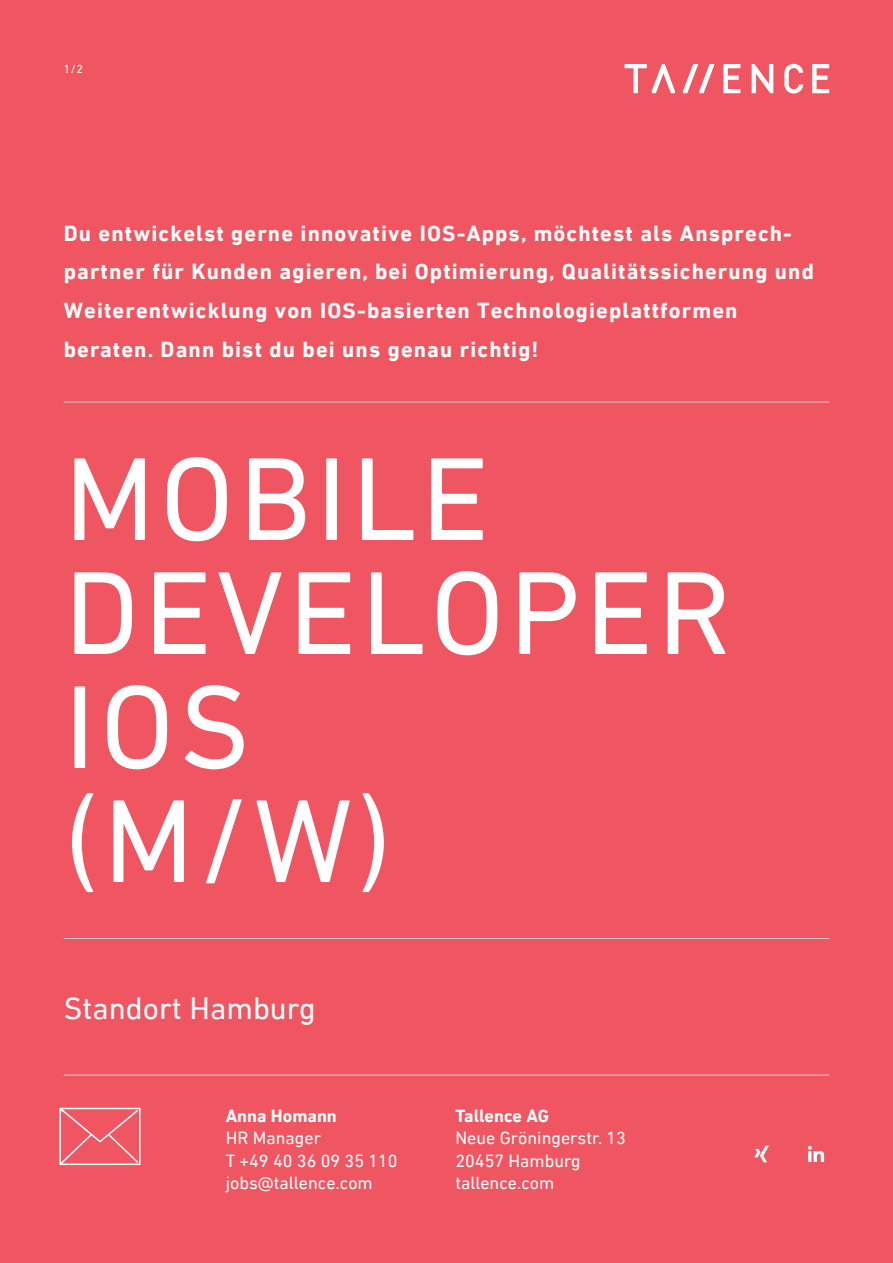
<style>
.page{position:relative;width:893px;height:1263px;background:#f05661}
.page>*{position:absolute;margin:0;border:0;box-sizing:border-box;transform-origin:0 0}
.t1{font:120px/114px "DIN Next LT Pro";letter-spacing:.04em;color:#fff}
.t2{font:31.5px "DIN Next LT Pro";color:#fff}
.t3{font:700 22.35px/38.5px "DIN Next LT Pro";letter-spacing:.05em;color:#fff}
.t4{font:18px/22.5px "DIN Next LT Pro";color:#fff}
.t5{font:700 18px "DIN Next LT Pro";color:#fff}
.t6{font:12px "DIN Next LT Pro";color:#fff}
</style>
<div class="page">
<svg style="left:625px;top:64px;width:204px;height:30px"></svg>
<hr style="left:64px;top:402px;width:765px;height:1px;background:#cdd1d0">
<hr style="left:64px;top:1075px;width:765px;height:1px;background:#cdd1d0">
<hr style="left:64px;top:938px;width:765px;height:1px;background:#cdd1d0">
<svg style="left:808px;top:1146px;width:16px;height:16px"></svg>
<svg style="left:754px;top:1146px;width:15px;height:16px"></svg>
<svg style="left:59px;top:1107px;width:82px;height:59px"></svg>
<p class="t6" style="left:64px;top:62px;width:21px">1/2</p>
<p class="t3" style="left:64px;top:214px;width:752px">Du entwickelst gerne innovative IOS-Apps, möchtest als Ansprech&shy;partner für Kunden agieren, bei Optimierung, Qualitätssicherung und Weiterentwicklung von IOS-basierten Technologieplattformen beraten. Dann bist du bei uns genau richtig!</p>
<h1 class="t1" style="left:64px;top:441px;width:669px">MOBILE<br>DEVELOPER<br>IOS<br>(M/W)</h1>
<h2 class="t2" style="left:64px;top:990px;width:254px">Standort Hamburg</h2>
<p class="t5" style="left:226px;top:1105px;width:113px">Anna Homann</p>
<p class="t4" style="left:226px;top:1127px;width:173px">HR Manager<br>T +49 40 36 09 35 110 jobs@tallence.com</p>
<p class="t5" style="left:455px;top:1105px;width:95px">Tallence AG</p>
<p class="t4" style="left:455px;top:1127px;width:172px">Neue Gröningerstr. 13<br>20457 Hamburg tallence.com</p>
</div>
